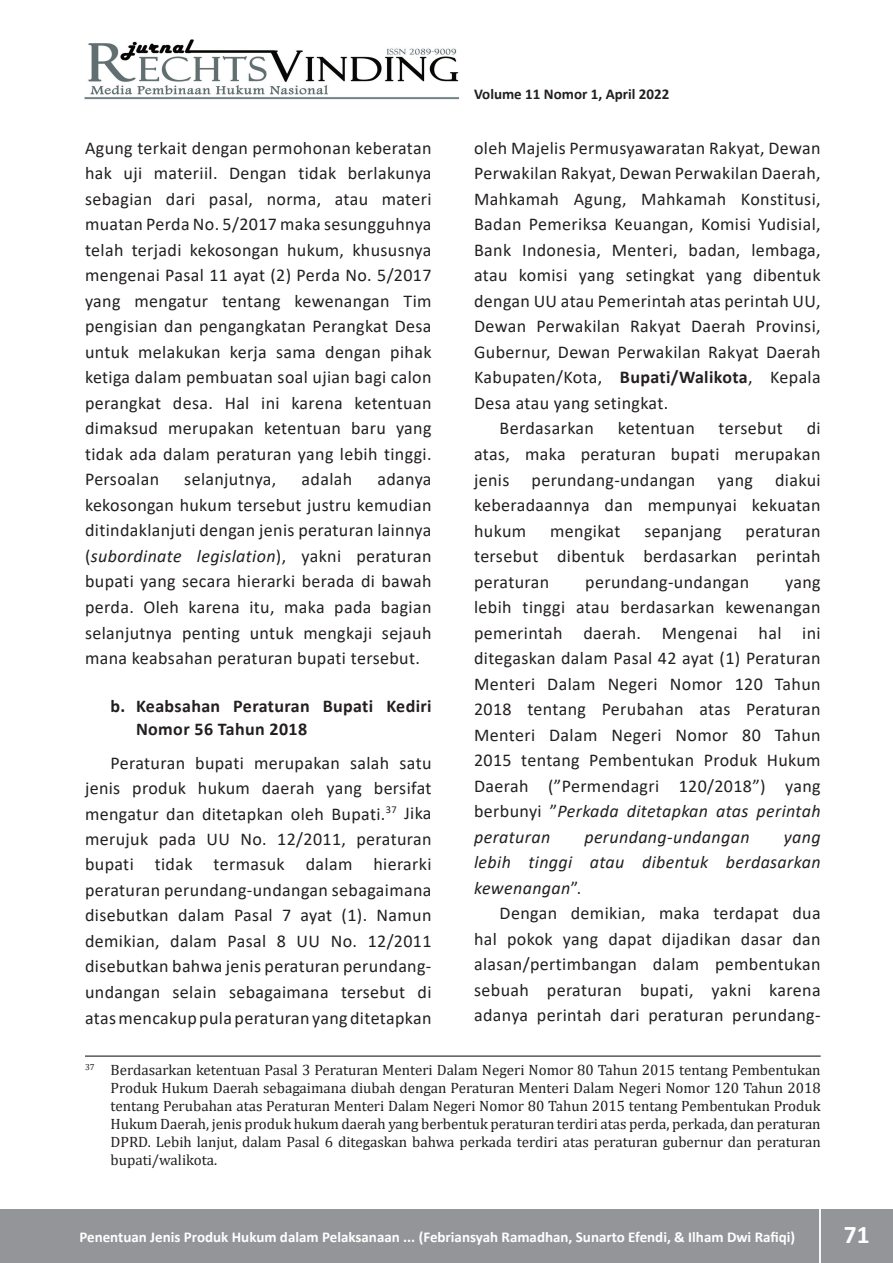
<style>
.page{position:relative;width:893px;height:1263px;background:#fff}
.page>*{position:absolute;margin:0;border:0;box-sizing:border-box;transform-origin:0 0}
.t1{font:700 25.5px "Calibri";color:#fff}
.t2{font:18px/25.5px "Calibri";letter-spacing:.02em;color:#231f20;text-align:justify}
.t3{font:italic 18px/25.5px "Calibri";letter-spacing:.02em;color:#231f20;text-align:justify}
.t4{font:700 18px/22.5px "Calibri";letter-spacing:.02em;color:#231f20}
.t5{font:15px/18px "Cambria";color:#231f20;text-align:justify}
.t6{font:700 15px "Calibri";color:#fff}
.t7{font:700 15px "Calibri";color:#231f20}
.s1{font-weight:700}
.s2{font-style:italic}
.s3{font-style:normal}
</style>
<div class="page">
<div style="left:0;top:1209px;width:893px;height:54px;background:#939598"></div>
<hr style="left:819px;top:1206px;width:2px;height:57px;background:#fff">
<img style="left:85px;top:39px;width:375px;height:60px">
<hr style="left:85px;top:1055px;width:736px;height:2px;background:#231f20">
<p class="t7" style="left:474px;top:84px;width:197px">Volume 11 Nomor 1, April 2022</p>
<p class="t2" style="left:85px;top:135px;width:348px">Agung terkait dengan permohonan keberatan hak uji materiil. Dengan tidak berlakunya sebagian dari pasal, norma, atau materi muatan Perda No. 5/2017 maka sesungguhnya telah terjadi kekosongan hukum, khususnya mengenai Pasal 11 ayat (2) Perda No. 5/2017 yang mengatur tentang kewenangan Tim pengisian dan pengangkatan Perangkat Desa untuk melakukan kerja sama dengan pihak ketiga dalam pembuatan soal ujian bagi calon perangkat desa. Hal ini karena ketentuan dimaksud merupakan ketentuan baru yang tidak ada dalam peraturan yang lebih tinggi.<br>Persoalan</p>
<p class="t2" style="left:474px;top:135px;width:348px">oleh Majelis Permusyawaratan Rakyat, Dewan</p>
<p class="t2" style="left:474px;top:160px;width:348px">Perwakilan Rakyat, Dewan Perwakilan Daerah,</p>
<p class="t2" style="left:474px;top:186px;width:348px">Mahkamah Agung, Mahkamah Konstitusi,</p>
<p class="t2" style="left:474px;top:211px;width:348px">Badan Pemeriksa Keuangan, Komisi Yudisial,</p>
<p class="t2" style="left:474px;top:237px;width:348px">Bank Indonesia, Menteri, badan, lembaga,</p>
<p class="t2" style="left:474px;top:262px;width:348px">atau komisi yang setingkat yang dibentuk</p>
<p class="t2" style="left:474px;top:288px;width:348px">dengan UU atau Pemerintah atas perintah UU,</p>
<p class="t2" style="left:474px;top:313px;width:348px">Dewan Perwakilan Rakyat Daerah Provinsi,</p>
<p class="t2" style="left:474px;top:339px;width:348px">Gubernur, Dewan Perwakilan Rakyat Daerah</p>
<p class="t2" style="left:474px;top:364px;width:348px">Kabupaten/Kota, <span class="s1">Bupati/Walikota</span>, Kepala</p>
<p class="t2" style="left:474px;top:390px;width:196px">Desa atau yang setingkat.</p>
<p class="t2" style="left:500px;top:415px;width:96px">Berdasarkan</p>
<p class="t2" style="left:618px;top:415px;width:78px">ketentuan</p>
<p class="t2" style="left:719px;top:415px;width:66px">tersebut</p>
<p class="t2" style="left:474px;top:415px;width:348px;text-indent:333px">di atas, maka peraturan bupati merupakan jenis perundang-undangan yang diakui keberadaannya dan mempunyai kekuatan hukum</p>
<p class="t2" style="left:184px;top:466px;width:94px">selanjutnya,</p>
<p class="t2" style="left:302px;top:466px;width:52px">adalah</p>
<p class="t2" style="left:85px;top:466px;width:348px;text-indent:292px">adanya kekosongan hukum tersebut justru kemudian ditindaklanjuti dengan jenis peraturan lainnya (<span class="s2">subordinate legislation</span>), yakni peraturan bupati yang secara hierarki berada di bawah perda. Oleh karena itu, maka pada bagian selanjutnya penting untuk mengkaji sejauh mana keabsahan peraturan bupati tersebut.</p>
<p class="t4" style="left:136px;top:694px;width:297px;text-indent:-26px">b. Keabsahan Peraturan Bupati Kediri<br>Nomor 56 Tahun 2018</p>
<p class="t2" style="left:85px;top:749px;width:348px;text-indent:26px">Peraturan bupati merupakan salah satu jenis produk hukum daerah yang bersifat mengatur dan ditetapkan oleh Bupati.<sup>37</sup> Jika merujuk pada UU No. 12/2011, peraturan bupati tidak termasuk dalam hierarki peraturan perundang-undangan sebagaimana disebutkan dalam Pasal 7 ayat (1). Namun demikian, dalam Pasal 8 UU No. 12/2011 disebutkan bahwa jenis peraturan perundang&shy;undangan selain sebagaimana tersebut di atasmencakup pula peraturan yang ditetapkan</p>
<p class="t2" style="left:550px;top:517px;width:72px">mengikat</p>
<p class="t2" style="left:644px;top:517px;width:79px">sepanjang</p>
<p class="t2" style="left:474px;top:517px;width:348px;text-indent:271px">peraturan tersebut dibentuk berdasarkan perintah peraturan</p>
<p class="t2" style="left:585px;top:568px;width:165px">perundang-undangan</p>
<p class="t2" style="left:474px;top:568px;width:348px;text-indent:311px">yang lebih tinggi atau berdasarkan kewenangan pemerintah daerah. Mengenai hal ini ditegaskan dalam Pasal 42 ayat (1) Peraturan Menteri Dalam Negeri Nomor 120 Tahun 2018 tentang Perubahan atas Peraturan Menteri Dalam Negeri Nomor 80 Tahun 2015 tentang Pembentukan Produk Hukum Daerah (”Permendagri 120/2018”) yang berbunyi ”<span class="s2">Perkada ditetapkan atas perintah peraturan</span></p>
<p class="t3" style="left:584px;top:823px;width:167px">perundang-undangan</p>
<p class="t3" style="left:474px;top:823px;width:348px;text-indent:310px">yang lebih tinggi atau dibentuk berdasarkan kewenangan<span class="s3">”.</span></p>
<p class="t2" style="left:474px;top:900px;width:348px;text-indent:26px">Dengan demikian, maka terdapat dua hal pokok yang dapat dijadikan dasar dan alasan/pertimbangan dalam pembentukan sebuah peraturan bupati, yakni karena adanya perintah dari peraturan perundang-</p>
<p class="t5" style="left:111px;top:1060px;width:712px;text-indent:-26px"><sup>37</sup> Berdasarkan ketentuan Pasal 3 Peraturan Menteri Dalam Negeri Nomor 80 Tahun 2015 tentang Pembentukan Produk Hukum Daerah sebagaimana diubah dengan Peraturan Menteri Dalam Negeri Nomor 120 Tahun 2018 tentang Perubahan atas Peraturan Menteri Dalam Negeri Nomor 80 Tahun 2015 tentang Pembentukan Produk Hukum Daerah, jenis produk hukum daerah yang berbentuk peraturan terdiri atas perda, perkada, dan peraturan DPRD. Lebih lanjut, dalam Pasal 6 ditegaskan bahwa perkada terdiri atas peraturan gubernur dan peraturan bupati/walikota.</p>
<p class="t6" style="left:79px;top:1227px;width:717px">Penentuan Jenis Produk Hukum dalam Pelaksanaan ... (Febriansyah Ramadhan, Sunarto Efendi, &amp; Ilham Dwi Rafiqi)</p>
<h1 class="t1" style="left:844px;top:1216px;width:27px">71</h1>
</div>
